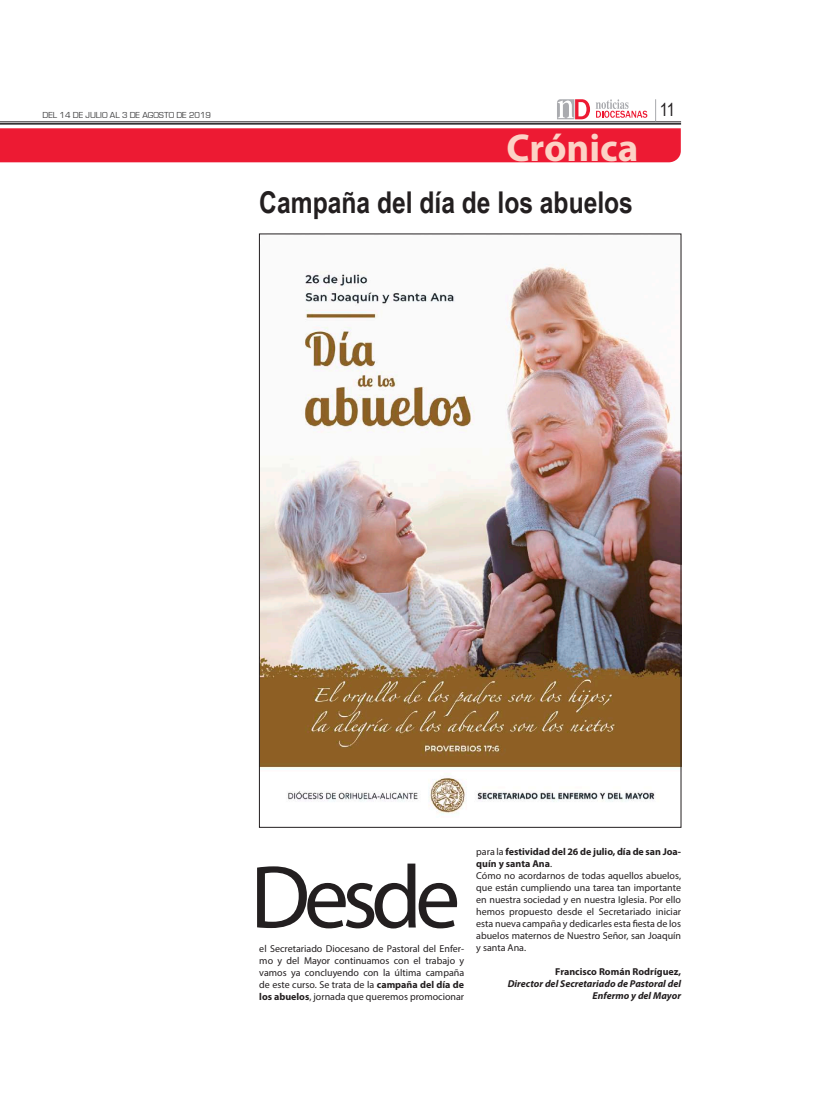
<style>
.page{position:relative;width:823px;height:1106px;background:#fff}
.page>*{position:absolute;margin:0;border:0;box-sizing:border-box;transform-origin:0 0}
.parrafo2{font:90px "Myriad Pro";letter-spacing:-.075em;color:#231f20}
.t1{font:700 39px "Myriad Pro";color:#fcd3c6}
.parrafo2-2{font:700 30px "Arial Narrow";color:#231f20}
.t2{font:18px "Arial Narrow";color:#231f20}
.parrafo2-3{font:10px/12px "Myriad Pro";color:#231f20;text-align:justify}
.parrafo2-4{font:700 10px/12px "Myriad Pro";color:#231f20}
.parrafo2-5{font:italic 700 10px "Myriad Pro";color:#231f20}
.t3{font:9px "Eurostile";color:#3e3e3f}
.s1{font-weight:700}
.s2{font-weight:400}
</style>
<div class="page">
<hr style="left:0;top:122px;width:680px;height:1px;background:#231f20">
<hr style="left:0;top:123px;width:680px;height:2px;background:#231f20">
<svg style="left:557px;top:99px;width:32px;height:20px"></svg>
<svg style="left:596px;top:99px;width:51px;height:19px"></svg>
<div style="left:0;top:128px;width:680px;height:34px;background:#ed1a33"></div>
<img style="left:261px;top:264px;width:417px;height:551px">
<p class="t3" style="left:43px;top:110px;width:170px">DEL 14 DE JULIO AL 3 DE AGOSTO DE 2019</p>
<p class="t2" style="left:659px;top:97px;width:17px">11</p>
<p class="t1" style="left:506px;top:122px;width:133px">Crónica</p>
<p class="parrafo2-2" style="left:259px;top:180px;width:375px">Campaña del día de los abuelos</p>
<p class="parrafo2" style="left:250px;top:841px;width:211px">Desde</p>
<p class="parrafo2-3" style="left:259px;top:942px;width:206px">el Secretariado Diocesano de Pastoral del Enfer&shy;mo y del Mayor continuamos con el trabajo y vamos ya concluyendo con la última campaña de este curso. Se trata de la <span class="s1">campaña del día de los abuelos</span>, jornada que queremos promocionar</p>
<p class="parrafo2-4" style="left:476px;top:845px;width:206px"><span class="s2">para la</span> festividad del 26 de julio, día de san Joa&shy;quín y santa Ana<span class="s2">.</span></p>
<p class="parrafo2-3" style="left:476px;top:869px;width:206px">Cómo no acordarnos de todas aquellos abuelos, que están cumpliendo una tarea tan importante en nuestra sociedad y en nuestra Iglesia. Por ello hemos propuesto desde el Secretariado iniciar esta nueva campaña y dedicarles esta fiesta de los abuelos maternos de Nuestro Señor, san Joaquín y santa Ana.</p>
<p class="parrafo2-4" style="left:555px;top:965px;width:127px">Francisco Román Rodríguez,</p>
<p class="parrafo2-5" style="left:507px;top:976px;width:175px">Director del Secretariado de Pastoral del</p>
<p class="parrafo2-5" style="left:592px;top:988px;width:90px">Enfermo y del Mayor</p>
</div>
